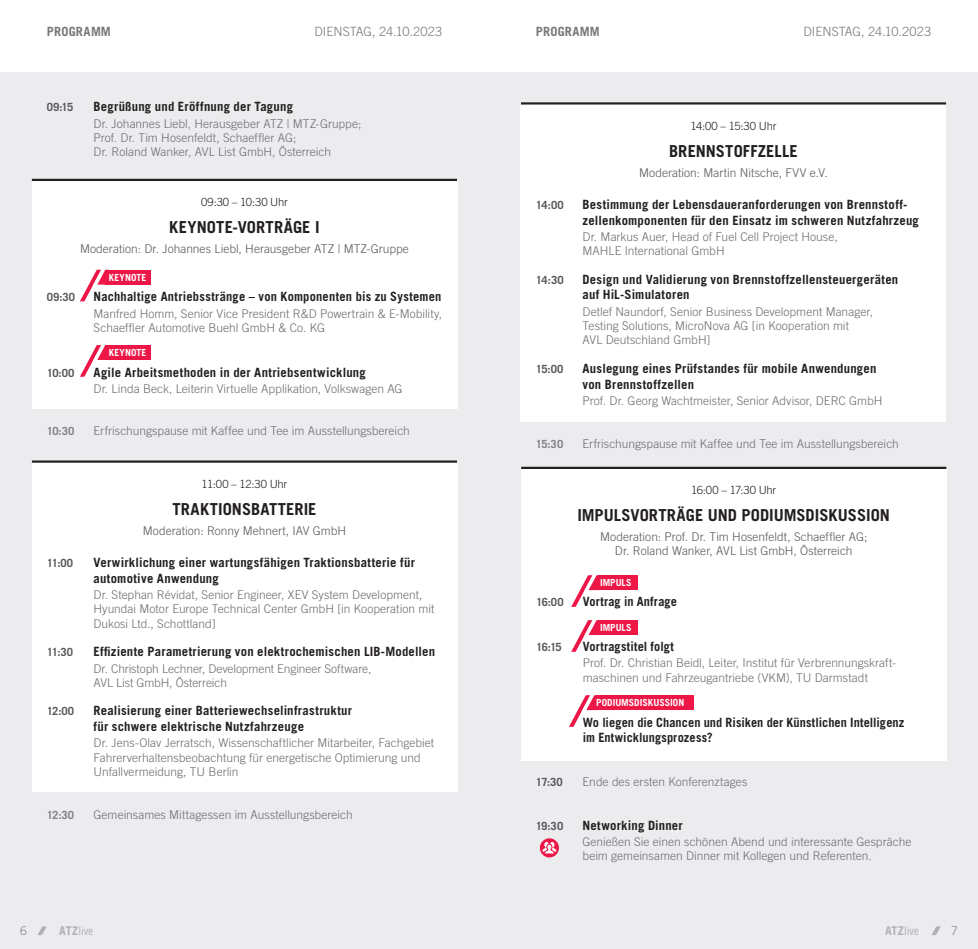
<style>
.page{position:relative;width:978px;height:949px;background:#fff}
.page>*{position:absolute;margin:0;border:0;box-sizing:border-box;transform-origin:0 0}
.t1{font:700 16.5px "Trade Gothic LT Std";letter-spacing:.005em;color:#231f20}
.t2{font:700 12.75px/15.8px "Trade Gothic LT Std";letter-spacing:.015em;color:#231f20}
.t3{font:300 12.75px "Trade Gothic LT Std";letter-spacing:-.005em;color:#76787b}
.t4{font:700 12.75px "Trade Gothic LT Std";letter-spacing:.015em;color:#76787b}
.t5{font:300 12px/14.2px "Trade Gothic LT Std";color:#6c6d70}
.t6{font:300 12px/13.5px "Trade Gothic LT Std";color:#57585a;text-align:center}
.t7{font:12px "Trade Gothic LT Std Cn 18";letter-spacing:.005em;color:#b0b1b5}
.t8{font:300 12px "Trade Gothic LT Std";color:#808285}
.t9{font:700 11.25px "Trade Gothic LT Std";letter-spacing:-.015em;color:#57585a}
.t10{font:300 11.25px "Trade Gothic LT Std";letter-spacing:-.025em;color:#231f20}
.t11{font:700 11.25px "Trade Gothic LT Std";letter-spacing:-.025em;color:#808285}
.t12{font:700 9.75px "Trade Gothic LT Std";letter-spacing:.005em;color:#fff}
.s1{font-family:"Trade Gothic LT Std";font-weight:700}
</style>
<div class="page">
<div style="left:0;top:72px;width:978px;height:876px;background:#ececee"></div>
<svg style="left:932px;top:926px;width:9px;height:8px"></svg>
<svg style="left:38px;top:926px;width:9px;height:8px"></svg>
<div style="left:521px;top:102px;width:425px;height:319px;background:#fff"></div>
<hr style="left:521px;top:102px;width:425px;height:2px;background:#231f20">
<div style="left:32px;top:179px;width:425px;height:229px;background:#fff"></div>
<hr style="left:32px;top:179px;width:425px;height:2px;background:#231f20">
<svg style="left:80px;top:269px;width:29px;height:32px"></svg>
<div style="left:105px;top:269px;width:46px;height:15px;background:#ed1747"></div>
<svg style="left:80px;top:345px;width:25px;height:31px"></svg>
<div style="left:105px;top:345px;width:46px;height:15px;background:#ed1747"></div>
<div style="left:32px;top:460px;width:425px;height:332px;background:#fff"></div>
<hr style="left:32px;top:460px;width:425px;height:2px;background:#231f20">
<svg style="left:540px;top:838px;width:19px;height:19px"></svg>
<svg style="left:542px;top:841px;width:14px;height:13px"></svg>
<div style="left:521px;top:466px;width:425px;height:294px;background:#fff"></div>
<hr style="left:521px;top:466px;width:425px;height:3px;background:#231f20">
<svg style="left:571px;top:575px;width:29px;height:31px"></svg>
<div style="left:599px;top:575px;width:39px;height:15px;background:#ed1747"></div>
<svg style="left:571px;top:620px;width:29px;height:31px"></svg>
<div style="left:599px;top:620px;width:39px;height:14px;background:#ed1747"></div>
<svg style="left:569px;top:695px;width:29px;height:31px"></svg>
<div style="left:596px;top:695px;width:98px;height:14px;background:#ed1747"></div>
<p class="t4" style="left:47px;top:24px;width:66px">PROGRAMM</p>
<p class="t3" style="left:314px;top:24px;width:129px">DIENSTAG, 24.10.2023</p>
<p class="t4" style="left:536px;top:24px;width:66px">PROGRAMM</p>
<p class="t3" style="left:803px;top:24px;width:129px">DIENSTAG, 24.10.2023</p>
<p class="t9" style="left:47px;top:100px;width:28px">09:15</p>
<p class="t2" style="left:94px;top:99px;width:201px">Begrüßung und Eröffnung der Tagung</p>
<p class="t5" style="left:94px;top:116px;width:269px">Dr. Johannes Liebl, Herausgeber ATZ | MTZ-Gruppe;<br>Prof. Dr. Tim Hosenfeldt, Schaeffler AG;<br>Dr. Roland Wanker, AVL List GmbH, Österreich</p>
<p class="t10" style="left:201px;top:196px;width:88px">09:30 – 10:30 Uhr</p>
<h1 class="t1" style="left:169px;top:217px;width:152px">KEYNOTE-VORTRÄGE I</h1>
<p class="t6" style="left:80px;top:242px;width:330px">Moderation: Dr. Johannes Liebl, Herausgeber ATZ | MTZ-Gruppe</p>
<p class="t12" style="left:109px;top:271px;width:39px">KEYNOTE</p>
<p class="t9" style="left:47px;top:290px;width:30px">09:30</p>
<p class="t2" style="left:94px;top:289px;width:349px">Nachhaltige Antriebsstränge – von Komponenten bis zu Systemen</p>
<p class="t5" style="left:94px;top:306px;width:350px">Manfred Homm, Senior Vice President R&amp;D Powertrain &amp; E-Mobility,<br>Schaeffler Automotive Buehl GmbH &amp; Co. KG</p>
<p class="t9" style="left:47px;top:366px;width:29px">10:00</p>
<p class="t2" style="left:94px;top:364px;width:274px">Agile Arbeitsmethoden in der Antriebsentwicklung</p>
<p class="t5" style="left:94px;top:381px;width:311px">Dr. Linda Beck, Leiterin Virtuelle Applikation, Volkswagen AG</p>
<p class="t12" style="left:109px;top:346px;width:39px">KEYNOTE</p>
<p class="t11" style="left:47px;top:424px;width:29px">10:30</p>
<p class="t5" style="left:94px;top:423px;width:318px">Erfrischungspause mit Kaffee und Tee im Ausstellungsbereich</p>
<p class="t10" style="left:202px;top:477px;width:87px">11:00 – 12:30 Uhr</p>
<h1 class="t1" style="left:172px;top:498px;width:146px">TRAKTIONSBATTERIE</h1>
<p class="t6" style="left:143px;top:523px;width:205px">Moderation: Ronny Mehnert, IAV GmbH</p>
<p class="t9" style="left:47px;top:555px;width:28px">11:00</p>
<p class="t2" style="left:94px;top:554px;width:323px">Verwirklichung einer wartungsfähigen Traktionsbatterie für automotive Anwendung</p>
<p class="t5" style="left:94px;top:587px;width:342px">Dr. Stephan Révidat, Senior Engineer, XEV System Development,<br>Hyundai Motor Europe Technical Center GmbH [in Kooperation mit<br>Dukosi Ltd., Schottland]</p>
<p class="t9" style="left:47px;top:645px;width:28px">11:30</p>
<p class="t2" style="left:94px;top:643px;width:343px">Effiziente Parametrierung von elektrochemischen LIB-Modellen</p>
<p class="t5" style="left:94px;top:660px;width:279px">Dr. Christoph Lechner, Development Engineer Software,<br>AVL List GmbH, Österreich</p>
<p class="t9" style="left:47px;top:704px;width:29px">12:00</p>
<p class="t2" style="left:94px;top:702px;width:260px">Realisierung einer Batteriewechselinfrastruktur für schwere elektrische Nutzfahrzeuge</p>
<p class="t5" style="left:94px;top:735px;width:342px">Dr. Jens-Olav Jerratsch, Wissenschaftlicher Mitarbeiter, Fachgebiet<br>Fahrerverhaltensbeobachtung für energetische Optimierung und<br>Unfallvermeidung, TU Berlin</p>
<p class="t11" style="left:47px;top:807px;width:29px">12:30</p>
<p class="t5" style="left:94px;top:806px;width:261px">Gemeinsames Mittagessen im Ausstellungsbereich</p>
<p class="t10" style="left:691px;top:119px;width:87px">14:00 – 15:30 Uhr</p>
<h1 class="t1" style="left:669px;top:140px;width:130px">BRENNSTOFFZELLE</h1>
<p class="t6" style="left:639px;top:165px;width:190px">Moderation: Martin Nitsche, FVV e.V.</p>
<p class="t9" style="left:536px;top:198px;width:29px">14:00</p>
<p class="t2" style="left:583px;top:196px;width:338px">Bestimmung der Lebensdaueranforderungen von Brennstoff&shy;zellenkomponenten für den Einsatz im schweren Nutzfahrzeug</p>
<p class="t5" style="left:583px;top:229px;width:257px">Dr. Markus Auer, Head of Fuel Cell Project House,<br>MAHLE International GmbH</p>
<p class="t9" style="left:536px;top:273px;width:29px">14:30</p>
<p class="t2" style="left:583px;top:271px;width:317px">Design und Validierung von Brennstoffzellensteuergeräten auf HiL-Simulatoren</p>
<p class="t5" style="left:583px;top:304px;width:292px">Detlef Naundorf, Senior Business Development Manager,<br>Testing Solutions, MicroNova AG [in Kooperation mit<br>AVL Deutschland GmbH]</p>
<p class="t9" style="left:536px;top:362px;width:29px">15:00</p>
<p class="t2" style="left:583px;top:360px;width:296px">Auslegung eines Prüfstandes für mobile Anwendungen von Brennstoffzellen</p>
<p class="t5" style="left:583px;top:393px;width:301px">Prof. Dr. Georg Wachtmeister, Senior Advisor, DERC GmbH</p>
<p class="t11" style="left:536px;top:437px;width:29px">15:30</p>
<p class="t5" style="left:583px;top:436px;width:318px">Erfrischungspause mit Kaffee und Tee im Ausstellungsbereich</p>
<p class="t10" style="left:691px;top:483px;width:87px">16:00 – 17:30 Uhr</p>
<h1 class="t1" style="left:577px;top:504px;width:314px">IMPULSVORTRÄGE UND PODIUMSDISKUSSION</h1>
<p class="t6" style="left:600px;top:530px;width:269px">Moderation: Prof. Dr. Tim Hosenfeldt, Schaeffler AG;<br>Dr. Roland Wanker, AVL List GmbH, Österreich</p>
<p class="t12" style="left:600px;top:576px;width:33px">IMPULS</p>
<p class="t12" style="left:600px;top:621px;width:33px">IMPULS</p>
<p class="t9" style="left:536px;top:595px;width:29px">16:00</p>
<p class="t2" style="left:583px;top:593px;width:96px">Vortrag in Anfrage</p>
<p class="t9" style="left:536px;top:640px;width:27px">16:15</p>
<p class="t2" style="left:583px;top:638px;width:93px">Vortragstitel folgt</p>
<p class="t5" style="left:583px;top:655px;width:315px">Prof. Dr. Christian Beidl, Leiter, Institut für Verbrennungskraft&shy;maschinen und Fahrzeugantriebe (VKM), TU Darmstadt</p>
<p class="t2" style="left:583px;top:713px;width:323px">Wo liegen die Chancen und Risiken der Künstlichen Intelligenz im Entwicklungsprozess?</p>
<p class="t12" style="left:596px;top:696px;width:90px">PODIUMSDISKUSSION</p>
<p class="t9" style="left:536px;top:775px;width:29px">17:30</p>
<p class="t5" style="left:583px;top:774px;width:166px">Ende des ersten Konferenztages</p>
<p class="t9" style="left:536px;top:818px;width:29px">19:30</p>
<p class="t2" style="left:583px;top:816px;width:102px">Networking Dinner</p>
<p class="t5" style="left:583px;top:834px;width:330px">Genießen Sie einen schönen Abend und interessante Gespräche beim gemeinsamen Dinner mit Kollegen und Referenten.</p>
<p class="t8" style="left:20px;top:923px;width:8px">6</p>
<p class="t7" style="left:59px;top:923px;width:35px"><span class="s1">ATZ</span>live</p>
<p class="t7" style="left:885px;top:923px;width:35px"><span class="s1">ATZ</span>live</p>
<p class="t8" style="left:951px;top:923px;width:8px">7</p>
</div>
